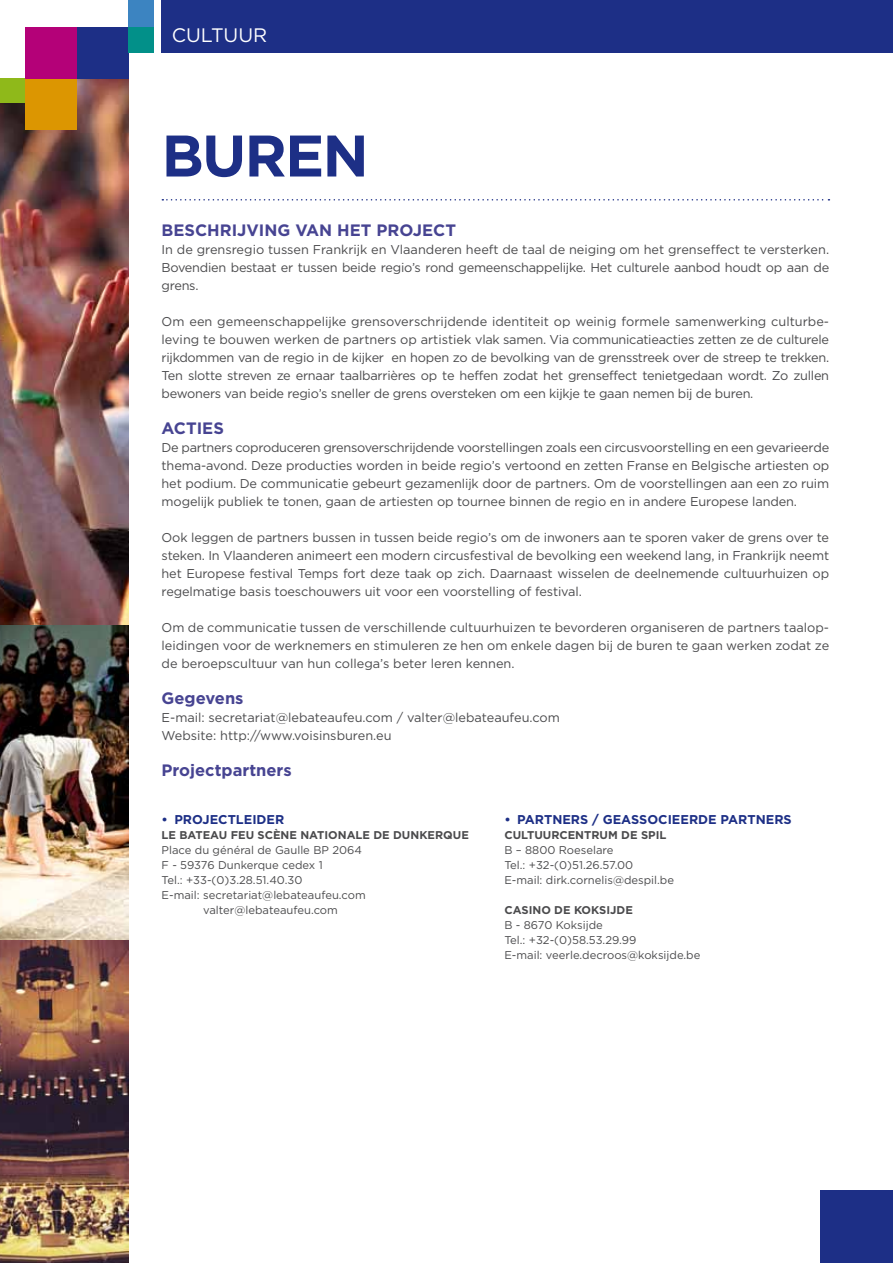
<style>
.page{position:relative;width:893px;height:1263px;background:#fff}
.page>*{position:absolute;margin:0;border:0;box-sizing:border-box;transform-origin:0 0}
.t1{font:700 58.5px "Gotham";letter-spacing:-.03em;color:#1d2f86}
.t2{font:19.5px "Gotham";color:#fff}
.t3{font:700 16.5px "Gotham";color:#474492}
.t4{font:12.75px/18px "Gotham";letter-spacing:-.01em;color:#4b4b4d;text-align:justify}
.t5{font:700 12.75px "Gotham";color:#1d2f86}
.t6{font:11.25px/15px "Gotham";color:#4b4b4d}
.t7{font:700 11.25px "Gotham";color:#4b4b4d}
</style>
<div class="page">
<img style="left:0;top:78px;width:128px;height:1185px">
<div style="left:0;top:78px;width:26px;height:25px;background:#8fb91a"></div>
<div style="left:26px;top:78px;width:51px;height:52px;background:#dc9601"></div>
<div style="left:26px;top:27px;width:51px;height:51px;background:#b40178"></div>
<div style="left:77px;top:27px;width:51px;height:51px;background:#1d2f86"></div>
<div style="left:128px;top:0;width:26px;height:27px;background:#3c84c1"></div>
<div style="left:128px;top:27px;width:26px;height:26px;background:#029089"></div>
<div style="left:821px;top:1191px;width:72px;height:72px;background:#1d2f86"></div>
<div style="left:162px;top:0;width:731px;height:53px;background:#1d2f86"></div>
<svg style="left:162px;top:199px;width:667px;height:2px"></svg>
<h2 class="t2" style="left:172px;top:24px;width:97px">Cultuur</h2>
<h1 class="t1" style="left:162px;top:117px;width:209px">BUREN</h1>
<p class="t3" style="left:162px;top:219px;width:296px">BESCHRIJVING VAN HET PROJECT</p>
<p class="t4" style="left:162px;top:241px;width:669px">In de grensregio tussen Frankrijk en Vlaanderen heeft de taal de neiging om het grenseffect te versterken.<br>Bovendien bestaat er tussen beide regio’s rond gemeenschappelijke. Het culturele aanbod houdt op aan de grens.</p>
<p class="t4" style="left:162px;top:313px;width:669px">Om een gemeenschappelijke grensoverschrijdende identiteit op weinig formele samenwerking culturbe&shy;leving te bouwen werken de partners op artistiek vlak samen. Via communicatieacties zetten ze de culturele rijkdommen van de regio in de kijker en hopen zo de bevolking van de grensstreek over de streep te trekken.<br>Ten slotte streven ze ernaar taalbarrières op te heffen zodat het grenseffect tenietgedaan wordt. Zo zullen bewoners van beide regio’s sneller de grens oversteken om een kijkje te gaan nemen bij de buren.</p>
<p class="t3" style="left:162px;top:417px;width:64px">ACTIES</p>
<p class="t4" style="left:162px;top:439px;width:669px">De partners coproduceren grensoverschrijdende voorstellingen zoals een circusvoorstelling en een gevarieerde thema-avond. Deze producties worden in beide regio’s vertoond en zetten Franse en Belgische artiesten op het podium. De communicatie gebeurt gezamenlijk door de partners. Om de voorstellingen aan een zo ruim mogelijk publiek te tonen, gaan de artiesten op tournee binnen de regio en in andere Europese landen.</p>
<p class="t4" style="left:162px;top:529px;width:669px">Ook leggen de partners bussen in tussen beide regio’s om de inwoners aan te sporen vaker de grens over te steken. In Vlaanderen animeert een modern circusfestival de bevolking een weekend lang, in Frankrijk neemt het Europese festival Temps fort deze taak op zich. Daarnaast wisselen de deelnemende cultuurhuizen op regelmatige basis toeschouwers uit voor een voorstelling of festival.</p>
<p class="t4" style="left:162px;top:619px;width:669px">Om de communicatie tussen de verschillende cultuurhuizen te bevorderen organiseren de partners taalop&shy;leidingen voor de werknemers en stimuleren ze hen om enkele dagen bij de buren te gaan werken zodat ze de beroepscultuur van hun collega’s beter leren kennen.</p>
<p class="t3" style="left:162px;top:687px;width:83px">GEGEVENS</p>
<p class="t4" style="left:162px;top:709px;width:400px">E-mail: secretariat@lebateaufeu.com / valter@lebateaufeu.com<br>Website: http://www.voisinsburen.eu</p>
<p class="t3" style="left:162px;top:759px;width:132px">PROJECTPARTNERS</p>
<p class="t5" style="left:162px;top:811px;width:124px">• PROJECTLEIDER</p>
<p class="t7" style="left:162px;top:827px;width:309px">LE BATEAU FEU SCÈNE NATIONALE DE DUNKERQUE</p>
<p class="t6" style="left:162px;top:842px;width:202px">Place du général de Gaulle BP 2064</p>
<p class="t6" style="left:162px;top:857px;width:163px">F - 59376 Dunkerque cedex 1</p>
<p class="t6" style="left:162px;top:872px;width:142px">Tel.: +33-(0)3.28.51.40.30</p>
<p class="t6" style="left:162px;top:887px;width:206px">E-mail: secretariat@lebateaufeu.com</p>
<p class="t6" style="left:203px;top:902px;width:136px">valter@lebateaufeu.com</p>
<p class="t5" style="left:504px;top:811px;width:289px">• PARTNERS / GEASSOCIEERDE PARTNERS</p>
<p class="t7" style="left:504px;top:827px;width:164px">CULTUURCENTRUM DE SPIL</p>
<p class="t6" style="left:504px;top:842px;width:171px">B – 8800 Roeselare<br>Tel.: +32-(0)51.26.57.00<br>E-mail: dirk.cornelis@despil.be</p>
<p class="t7" style="left:504px;top:902px;width:130px">CASINO DE KOKSIJDE</p>
<p class="t6" style="left:504px;top:917px;width:198px">B - 8670 Koksijde<br>Tel.: +32-(0)58.53.29.99<br>E-mail: veerle.decroos@koksijde.be</p>
</div>
